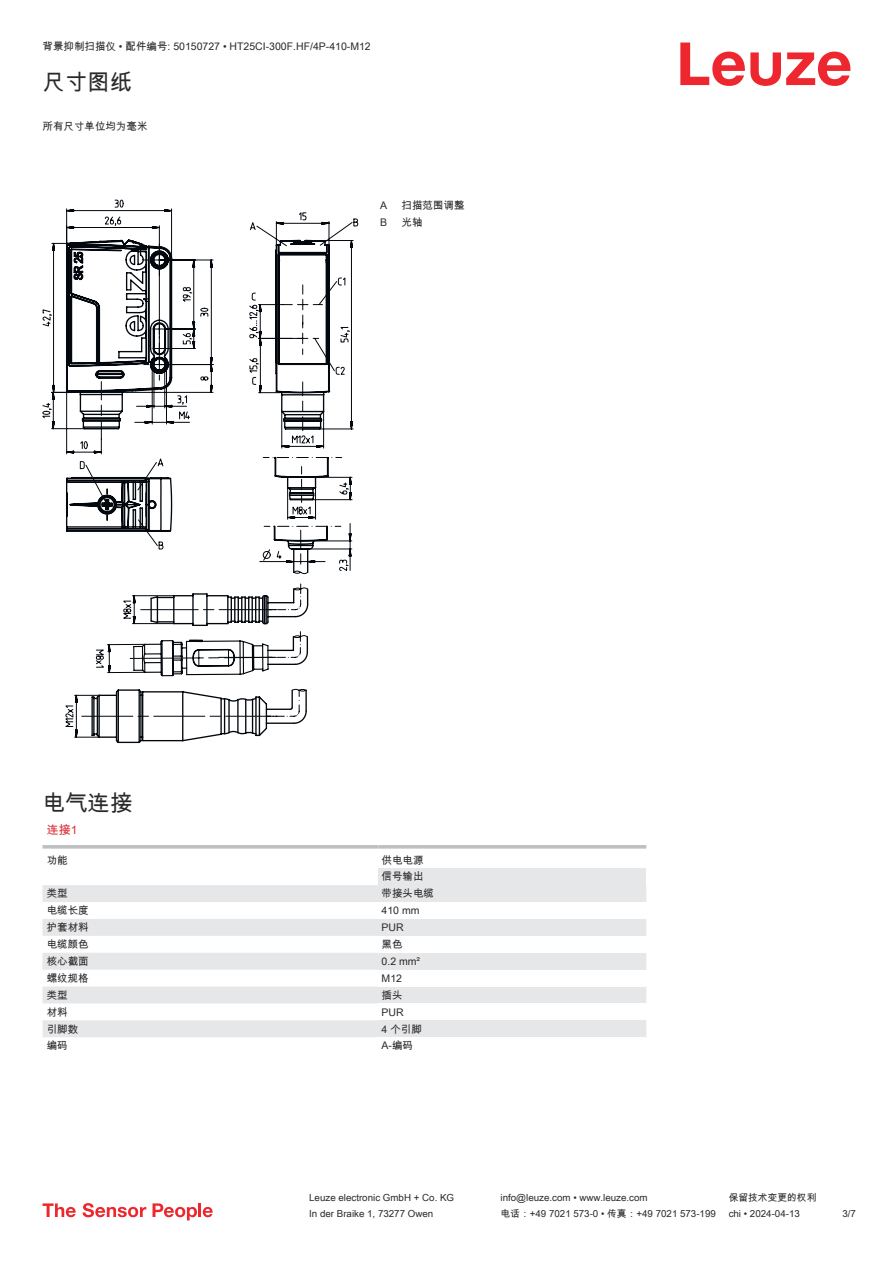
<style>
.page{position:relative;width:893px;height:1263px;background:#fff}
.page>*{position:absolute;margin:0;border:0;box-sizing:border-box;transform-origin:0 0}
.t1{font:22.5px "Arial Unicode MS";color:#2b292a}
.t2{font:12px "Arial Unicode MS";color:#db2a30}
.t3{font:10.5px/17px "Arial Unicode MS";color:#2b292a}
.t4{font:9.75px "Arial Unicode MS";color:#2b292a}
</style>
<div class="page">
<svg style="left:680px;top:43px;width:170px;height:43px"></svg>
<svg style="left:43px;top:885px;width:335px;height:152px;fill:#e6e7e9"></svg>
<svg style="left:43px;top:845px;width:335px;height:4px"></svg>
<svg style="left:378px;top:845px;width:268px;height:4px"></svg>
<div style="left:378px;top:868px;width:268px;height:17px;background:#e6e7e9"></div>
<div style="left:378px;top:885px;width:268px;height:17px;background:#e6e7e9"></div>
<div style="left:378px;top:919px;width:268px;height:17px;background:#e6e7e9"></div>
<div style="left:378px;top:953px;width:268px;height:17px;background:#e6e7e9"></div>
<div style="left:378px;top:986px;width:268px;height:17px;background:#e6e7e9"></div>
<div style="left:378px;top:1020px;width:268px;height:17px;background:#e6e7e9"></div>
<svg style="left:43px;top:1203px;width:33px;height:14px"></svg>
<svg style="left:83px;top:1203px;width:63px;height:14px"></svg>
<svg style="left:153px;top:1203px;width:44px;height:17px"></svg>
<hr style="left:198px;top:1203px;width:3px;height:14px;background:#ed272d">
<svg style="left:203px;top:1207px;width:10px;height:10px"></svg>
<svg style="left:43px;top:200px;width:315px;height:538px"></svg>
<svg style="left:133px;top:301px;width:136px;height:443px"></svg>
<svg style="left:95px;top:631px;width:214px;height:46px"></svg>
<p class="t3" style="left:43px;top:38px;width:330px">背景抑制扫描仪 • 配件编号: 50150727 • HT25CI-300F.HF/4P-410-M12</p>
<h1 class="t1" style="left:43px;top:66px;width:91px">尺寸图纸</h1>
<p class="t3" style="left:43px;top:118px;width:106px">所有尺寸单位均为毫米</p>
<p class="t3" style="left:380px;top:197px;width:9px">A</p>
<p class="t3" style="left:402px;top:197px;width:64px">扫描范围调整</p>
<p class="t3" style="left:380px;top:214px;width:9px">B</p>
<p class="t3" style="left:402px;top:214px;width:22px">光轴</p>
<h1 class="t1" style="left:43px;top:787px;width:91px">电气连接</h1>
<p class="t2" style="left:47px;top:821px;width:32px">连接1</p>
<p class="t3" style="left:47px;top:851px;width:22px">功能</p>
<p class="t3" style="left:382px;top:851px;width:43px">供电电源信号输出</p>
<p class="t3" style="left:47px;top:885px;width:22px">类型</p>
<p class="t3" style="left:382px;top:885px;width:54px">带接头电缆</p>
<p class="t3" style="left:47px;top:902px;width:43px">电缆长度</p>
<p class="t3" style="left:382px;top:902px;width:39px">410 mm</p>
<p class="t3" style="left:47px;top:919px;width:43px">护套材料</p>
<p class="t3" style="left:382px;top:919px;width:24px">PUR</p>
<p class="t3" style="left:47px;top:936px;width:43px">电缆颜色</p>
<p class="t3" style="left:382px;top:936px;width:22px">黑色</p>
<p class="t3" style="left:47px;top:952px;width:43px">核心截面</p>
<p class="t3" style="left:382px;top:952px;width:40px">0.2 mm²</p>
<p class="t3" style="left:47px;top:969px;width:43px">螺纹规格</p>
<p class="t3" style="left:382px;top:969px;width:22px">M12</p>
<p class="t3" style="left:47px;top:986px;width:22px">类型</p>
<p class="t3" style="left:382px;top:986px;width:22px">插头</p>
<p class="t3" style="left:47px;top:1003px;width:22px">材料</p>
<p class="t3" style="left:382px;top:1003px;width:24px">PUR</p>
<p class="t3" style="left:47px;top:1020px;width:33px">引脚数</p>
<p class="t3" style="left:382px;top:1020px;width:42px">4 个引脚</p>
<p class="t3" style="left:47px;top:1037px;width:22px">编码</p>
<p class="t3" style="left:382px;top:1037px;width:33px">A-编码</p>
<p class="t4" style="left:309px;top:1191px;width:146px">Leuze electronic GmbH + Co. KG</p>
<p class="t4" style="left:501px;top:1191px;width:149px">info@leuze.com • www.leuze.com</p>
<p class="t4" style="left:729px;top:1191px;width:89px">保留技术变更的权利</p>
<p class="t4" style="left:309px;top:1206px;width:126px">In der Braike 1, 73277 Owen</p>
<p class="t4" style="left:501px;top:1206px;width:217px">电话：+49 7021 573-0 • 传真：+49 7021 573-199</p>
<p class="t4" style="left:729px;top:1206px;width:73px">chi • 2024-04-13</p>
<p class="t4" style="left:842px;top:1206px;width:15px">3/7</p>
</div>
